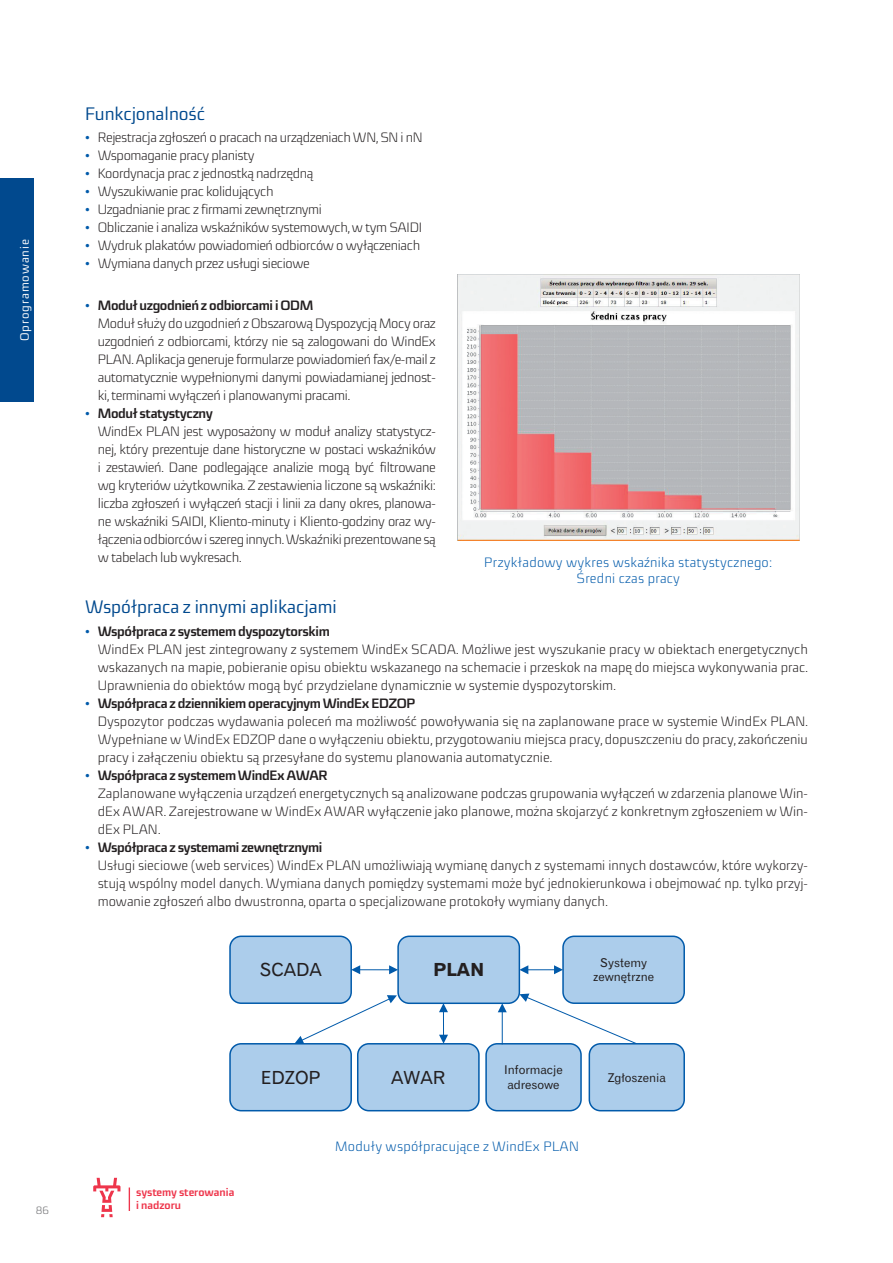
<style>
.page{position:relative;width:893px;height:1263px;background:#fff}
.page>*{position:absolute;margin:0;border:0;box-sizing:border-box;transform-origin:0 0}
._03_Śródtytuł{font:18px "Sica";color:#01498e}
.t1{font:18px "Gothic 720 EU";color:#231f20}
.t2{font:700 18px "Gothic 720 EU";color:#231f20}
.t3{font:300 13.5px/18px "Sica";letter-spacing:-.015em;color:#231f20}
.Rys{font:300 13.5px/16.2px "Sica";letter-spacing:.02em;color:#015aaa;text-align:center}
.t4{font:12px/14.2px "Gothic 720 EU";letter-spacing:-.005em;color:#231f20;text-align:center}
.Boczna_pagina{font:12px "Sica";letter-spacing:.075em;color:#fff}
.t5{font:700 11.1px/13.2px "Sica";color:#ee354b}
.t6{font:300 10.5px "Sica";color:#6c6d70}
.s1{font-family:"Times New Roman";font-weight:400;color:#015aaa}
.s2{font-weight:700}
</style>
<div class="page">
<svg style="left:93px;top:1178px;width:27px;height:39px"></svg>
<svg style="left:129px;top:1187px;width:1px;height:24px"></svg>
<div style="left:0;top:179px;width:34px;height:223px;background:#01498e"></div>
<img style="left:457px;top:275px;width:342px;height:265px">
<div style="left:398px;top:936px;width:121px;height:67px;background:#accdeb;border-radius:11px"></div>
<div style="left:397px;top:935px;width:123px;height:69px;border:2px solid #015aaa;border-radius:11px"></div>
<div style="left:230px;top:936px;width:121px;height:67px;background:#accdeb;border-radius:11px"></div>
<div style="left:229px;top:935px;width:123px;height:69px;border:2px solid #015aaa;border-radius:11px"></div>
<div style="left:563px;top:936px;width:121px;height:67px;background:#accdeb;border-radius:11px"></div>
<div style="left:562px;top:935px;width:123px;height:69px;border:2px solid #015aaa;border-radius:11px"></div>
<div style="left:230px;top:1044px;width:121px;height:67px;background:#accdeb;border-radius:11px"></div>
<div style="left:229px;top:1043px;width:123px;height:68px;border:2px solid #015aaa;border-radius:11px"></div>
<div style="left:358px;top:1044px;width:121px;height:67px;background:#accdeb;border-radius:11px"></div>
<div style="left:357px;top:1043px;width:123px;height:68px;border:2px solid #015aaa;border-radius:11px"></div>
<div style="left:486px;top:1044px;width:95px;height:67px;background:#accdeb;border-radius:11px"></div>
<div style="left:485px;top:1043px;width:97px;height:68px;border:2px solid #015aaa;border-radius:11px"></div>
<hr style="left:359px;top:969px;width:32px;height:1px;background:#015aaa">
<svg style="left:389px;top:965px;width:9px;height:9px"></svg>
<svg style="left:351px;top:965px;width:9px;height:9px"></svg>
<svg style="left:519px;top:965px;width:44px;height:9px"></svg>
<svg style="left:294px;top:995px;width:103px;height:49px"></svg>
<svg style="left:439px;top:1003px;width:9px;height:41px"></svg>
<hr style="left:502px;top:1011px;width:1px;height:33px;background:#015aaa">
<svg style="left:498px;top:1003px;width:9px;height:9px"></svg>
<svg style="left:519px;top:993px;width:119px;height:52px"></svg>
<div style="left:589px;top:1044px;width:95px;height:67px;background:#accdeb;border-radius:11px"></div>
<div style="left:589px;top:1043px;width:96px;height:68px;border:2px solid #015aaa;border-radius:11px"></div>
<p class="Boczna_pagina" style="left:16px;top:341px;width:103px;rotate:-90deg">Oprogramowanie</p>
<p class="t6" style="left:36px;top:1202px;width:15px">86</p>
<p class="_03_Śródtytuł" style="left:85px;top:100px;width:122px">Funkcjonalność</p>
<p class="t3" style="left:85px;top:128px;width:339px"><span class="s1">•</span> Rejestracja zgłoszeń o pracach na urządzeniach WN, SN i nN</p>
<p class="t3" style="left:85px;top:146px;width:171px"><span class="s1">•</span> Wspomaganie pracy planisty</p>
<p class="t3" style="left:85px;top:164px;width:230px"><span class="s1">•</span> Koordynacja prac z jednostką nadrzędną</p>
<p class="t3" style="left:85px;top:182px;width:190px"><span class="s1">•</span> Wyszukiwanie prac kolidujących</p>
<p class="t3" style="left:85px;top:200px;width:238px"><span class="s1">•</span> Uzgadnianie prac z firmami zewnętrznymi</p>
<p class="t3" style="left:85px;top:218px;width:338px"><span class="s1">•</span> Obliczanie i analiza wskaźników systemowych, w tym SAIDI</p>
<p class="t3" style="left:85px;top:236px;width:337px"><span class="s1">•</span> Wydruk plakatów powiadomień odbiorców o wyłączeniach</p>
<p class="t3" style="left:85px;top:254px;width:226px"><span class="s1">•</span> Wymiana danych przez usługi sieciowe</p>
<p class="t3" style="left:98px;top:296px;width:340px;text-indent:-13px"><span class="s1">•</span> <span class="s2">Moduł uzgodnień z odbiorcami i ODM<br></span>Moduł służy do uzgodnień z Obszarową Dyspozycją Mocy oraz uzgodnień z odbiorcami, którzy nie są zalogowani do WindEx PLAN. Aplikacja generuje formularze powiadomień fax/e-mail z automatycznie wypełnionymi danymi powiadamianej jednost&shy;ki, terminami wyłączeń i planowanymi pracami.</p>
<p class="t3" style="left:98px;top:404px;width:340px;text-indent:-13px"><span class="s1">•</span> <span class="s2">Moduł statystyczny<br></span>WindEx PLAN jest wyposażony w moduł analizy statystycz&shy;nej, który prezentuje dane historyczne w postaci wskaźników i zestawień. Dane podlegające analizie mogą być filtrowane wg kryteriów użytkownika. Z zestawienia liczone są wskaźniki: liczba zgłoszeń i wyłączeń stacji i linii za dany okres, planowa&shy;ne wskaźniki SAIDI, Kliento-minuty i Kliento-godziny oraz wy&shy;łączenia odbiorców i szereg innych. Wskaźniki prezentowane są w tabelach lub wykresach.</p>
<p class="Rys" style="left:484px;top:554px;width:289px">Przykładowy wykres wskaźnika statystycznego:<br>Średni czas pracy</p>
<p class="_03_Śródtytuł" style="left:85px;top:594px;width:253px">Współpraca z innymi aplikacjami</p>
<p class="t3" style="left:98px;top:622px;width:712px;text-indent:-13px"><span class="s1">•</span> <span class="s2">Współpraca z systemem dyspozytorskim<br></span>WindEx PLAN jest zintegrowany z systemem WindEx SCADA. Możliwe jest wyszukanie pracy w obiektach energetycznych wskazanych na mapie, pobieranie opisu obiektu wskazanego na schemacie i przeskok na mapę do miejsca wykonywania prac.<br>Uprawnienia do obiektów mogą być przydzielane dynamicznie w systemie dyspozytorskim.</p>
<p class="t3" style="left:98px;top:694px;width:712px;text-indent:-13px"><span class="s1">•</span> <span class="s2">Współpraca z dziennikiem operacyjnym WindEx EDZOP<br></span>Dyspozytor podczas wydawania poleceń ma możliwość powoływania się na zaplanowane prace w systemie WindEx PLAN.<br>Wypełniane w WindEx EDZOP dane o wyłączeniu obiektu, przygotowaniu miejsca pracy, dopuszczeniu do pracy, zakończeniu pracy i załączeniu obiektu są przesyłane do systemu planowania automatycznie.</p>
<p class="t3" style="left:98px;top:766px;width:712px;text-indent:-13px"><span class="s1">•</span> <span class="s2">Współpraca z systemem WindEx AWAR<br></span>Zaplanowane wyłączenia urządzeń energetycznych są analizowane podczas grupowania wyłączeń w zdarzenia planowe Win&shy;dEx AWAR. Zarejestrowane w WindEx AWAR wyłączenie jako planowe, można skojarzyć z konkretnym zgłoszeniem w Win&shy;dEx PLAN.</p>
<p class="t3" style="left:98px;top:838px;width:712px;text-indent:-13px"><span class="s1">•</span> <span class="s2">Współpraca z systemami zewnętrznymi<br></span>Usługi sieciowe (web services) WindEx PLAN umożliwiają wymianę danych z systemami innych dostawców, które wykorzy&shy;stują wspólny model danych. Wymiana danych pomiędzy systemami może być jednokierunkowa i obejmować np. tylko przyj&shy;mowanie zgłoszeń albo dwustronna, oparta o specjalizowane protokoły wymiany danych.</p>
<p class="t1" style="left:260px;top:959px;width:64px">SCADA</p>
<p class="t2" style="left:433px;top:958px;width:53px">PLAN</p>
<p class="t4" style="left:593px;top:956px;width:63px">Systemy zewnętrzne</p>
<p class="t1" style="left:261px;top:1066px;width:61px">EDZOP</p>
<p class="t1" style="left:391px;top:1066px;width:56px">AWAR</p>
<p class="t4" style="left:504px;top:1063px;width:60px;text-align:left">Informacje adresowe</p>
<p class="t4" style="left:608px;top:1071px;width:60px">Zgłoszenia</p>
<p class="t5" style="left:136px;top:1185px;width:100px">systemy sterowania i nadzoru</p>
<p class="Rys" style="left:335px;top:1137px;width:245px">Moduły współpracujące z WindEx PLAN</p>
</div>
